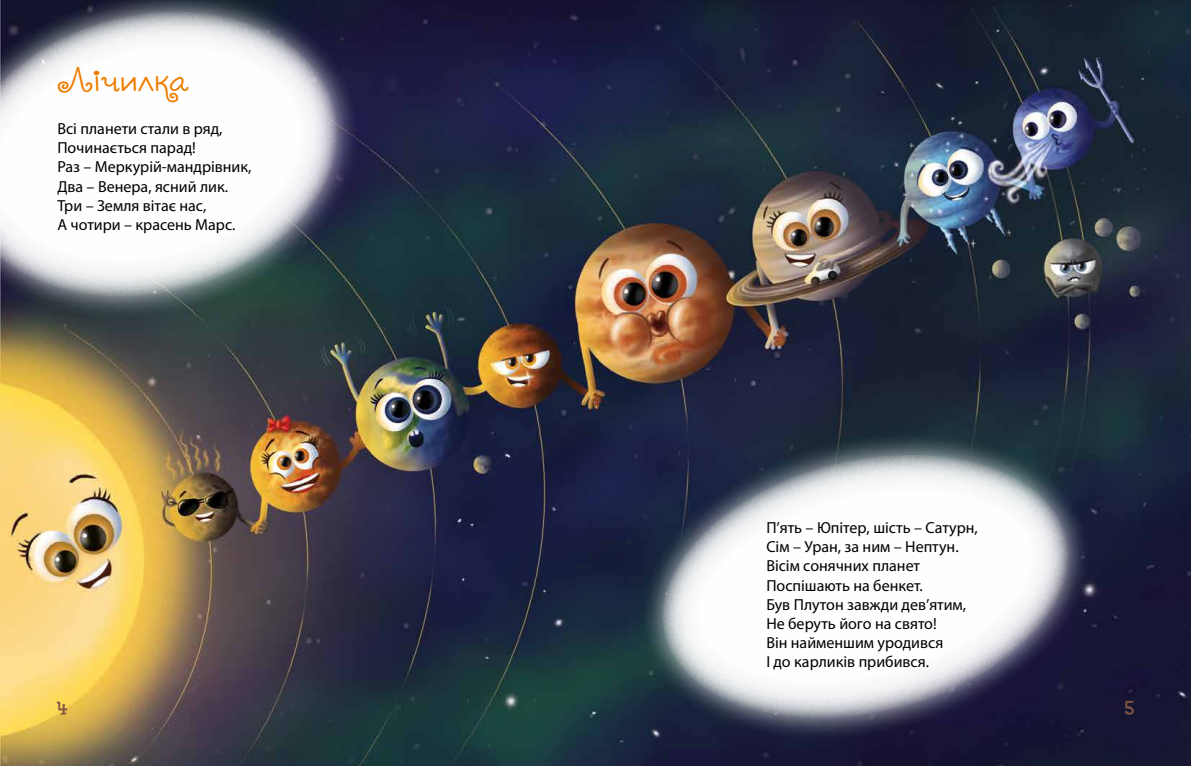
<style>
.page{position:relative;width:1191px;height:766px;background:#fff}
.page>*{position:absolute;margin:0;border:0;box-sizing:border-box;transform-origin:0 0}
.t1{font:36px "Coquette C";color:#ef7d00;scale:1.11 1}
.t2{font:20px "DS Goose";color:#835742}
.t3{font:16px/19.2px "Myriad Pro";color:#000}
</style>
<div class="page">
<img style="left:0;top:0;width:1191px;height:765px">
<svg style="left:607px;top:387px;width:517px;height:378px;background:#19223a"></svg>
<svg style="left:648px;top:437px;width:434px;height:298px"></svg>
<svg style="left:0;top:0;width:396px;height:363px;background:#313941"></svg>
<svg style="left:0;top:0;width:353px;height:314px"></svg>
<h1 class="t1" style="left:57px;top:58px;width:120px">Лічилка</h1>
<p class="t3" style="left:57px;top:119px;width:195px">Всі планети стали в ряд,<br>Починається парад!<br>Раз – Меркурій-мандрівник,<br>Два – Венера, ясний лик.<br>Три – Земля вітає нас,<br>А чотири – красень Марс.</p>
<p class="t3" style="left:766px;top:517px;width:213px">П’ять – Юпітер, шість – Сатурн,<br>Сім – Уран, за ним – Нептун.<br>Вісім сонячних планет<br>Поспішають на бенкет.<br>Був Плутон завжди дев’ятим,<br>Не беруть його на свято!<br>Він найменшим уродився<br>І до карликів прибився.</p>
<p class="t2" style="left:57px;top:696px;width:12px">4</p>
<p class="t2" style="left:1124px;top:696px;width:11px">5</p>
</div>
